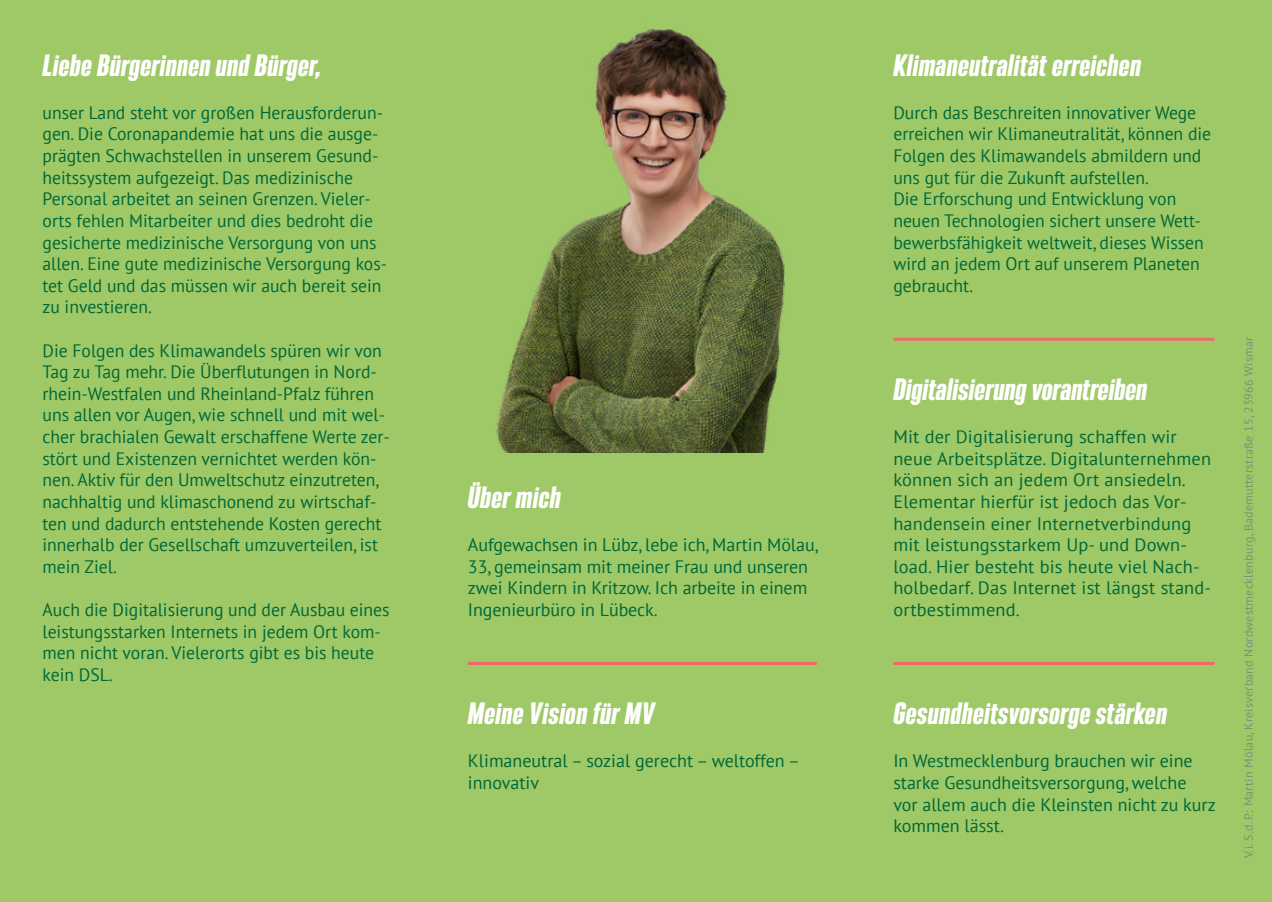
<style>
.page{position:relative;width:1272px;height:902px;background:#fff}
.page>*{position:absolute;margin:0;border:0;box-sizing:border-box;transform-origin:0 0}
.t1{font:italic 700 27px "Bereit";letter-spacing:.01em;color:#fff}
.t2{font:18px/21.6px "PT Sans";color:#006838}
.t3{font:12px "PT Sans";letter-spacing:.02em;color:#749476}
</style>
<div class="page">
<div style="left:0;top:0;width:1271px;height:901px;background:#9fc967"></div>
<hr style="left:468px;top:662px;width:348px;height:3px;background:#ed6a69">
<hr style="left:893px;top:662px;width:321px;height:3px;background:#ed6a69">
<hr style="left:893px;top:338px;width:321px;height:3px;background:#ed6a69">
<img style="left:496px;top:28px;width:289px;height:425px">
<h1 class="t1" style="left:43px;top:49px;width:280px">Liebe Bürgerinnen und Bürger,</h1>
<p class="t2" style="left:43px;top:101px;width:346px">unser Land steht vor großen Herausforderun&shy;gen. Die Coronapandemie hat uns die ausge&shy;prägten Schwachstellen in unserem Gesund&shy;heitssystem aufgezeigt. Das medizinische Personal arbeitet an seinen Grenzen. Vieler&shy;orts fehlen Mitarbeiter und dies bedroht die gesicherte medizinische Versorgung von uns allen. Eine gute medizinische Versorgung kos&shy;tet Geld und das müssen wir auch bereit sein zu investieren.</p>
<p class="t2" style="left:43px;top:339px;width:349px">Die Folgen des Klimawandels spüren wir von Tag zu Tag mehr. Die Überflutungen in Nord&shy;rhein-Westfalen und Rheinland-Pfalz führen uns allen vor Augen, wie schnell und mit wel&shy;cher brachialen Gewalt erschaffene Werte zer&shy;stört und Existenzen vernichtet werden kön&shy;nen. Aktiv für den Umweltschutz einzutreten, nachhaltig und klimaschonend zu wirtschaf&shy;ten und dadurch entstehende Kosten gerecht innerhalb der Gesellschaft umzuverteilen, ist mein Ziel.</p>
<p class="t2" style="left:43px;top:598px;width:348px">Auch die Digitalisierung und der Ausbau eines leistungsstarken Internets in jedem Ort kom&shy;men nicht voran. Vielerorts gibt es bis heute kein DSL.</p>
<h1 class="t1" style="left:468px;top:481px;width:94px">Über mich</h1>
<p class="t2" style="left:468px;top:533px;width:352px">Aufgewachsen in Lübz, lebe ich, Martin Mölau, 33, gemeinsam mit meiner Frau und unseren zwei Kindern in Kritzow. Ich arbeite in einem Ingenieurbüro in Lübeck.</p>
<h1 class="t1" style="left:468px;top:697px;width:188px">Meine Vision für MV</h1>
<p class="t2" style="left:468px;top:749px;width:333px">Klimaneutral – sozial gerecht – weltoffen – innovativ</p>
<h1 class="t1" style="left:893px;top:49px;width:249px">Klimaneutralität erreichen</h1>
<p class="t2" style="left:893px;top:101px;width:319px">Durch das Beschreiten innovativer Wege erreichen wir Klimaneutralität, können die Folgen des Klimawandels abmildern und uns gut für die Zukunft aufstellen.<br>Die Erforschung und Entwicklung von neuen Technologien sichert unsere Wett&shy;bewerbsfähigkeit weltweit, dieses Wissen wird an jedem Ort auf unserem Planeten gebraucht.</p>
<h1 class="t1" style="left:893px;top:373px;width:255px">Digitalisierung vorantreiben</h1>
<p class="t2" style="left:893px;top:425px;width:319px">Mit der Digitalisierung schaffen wir neue Arbeitsplätze. Digitalunternehmen können sich an jedem Ort ansiedeln.<br>Elementar hierfür ist jedoch das Vor&shy;handensein einer Internetverbindung mit leistungsstarkem Up- und Down&shy;load. Hier besteht bis heute viel Nach&shy;holbedarf. Das Internet ist längst stand&shy;ortbestimmend.</p>
<h1 class="t1" style="left:893px;top:697px;width:275px">Gesundheitsvorsorge stärken</h1>
<p class="t2" style="left:893px;top:749px;width:324px">In Westmecklenburg brauchen wir eine starke Gesundheitsversorgung, welche<br>vor allem auch die Kleinsten nicht zu kurz kommen lässt.</p>
<p class="t3" style="left:1240px;top:857px;width:522px;rotate:-90deg">V. i. S.d. P. : Martin Mölau, Kreisverband Nordwestmecklenburg, Bademutterstraße 15, 23966 Wismar</p>
</div>
